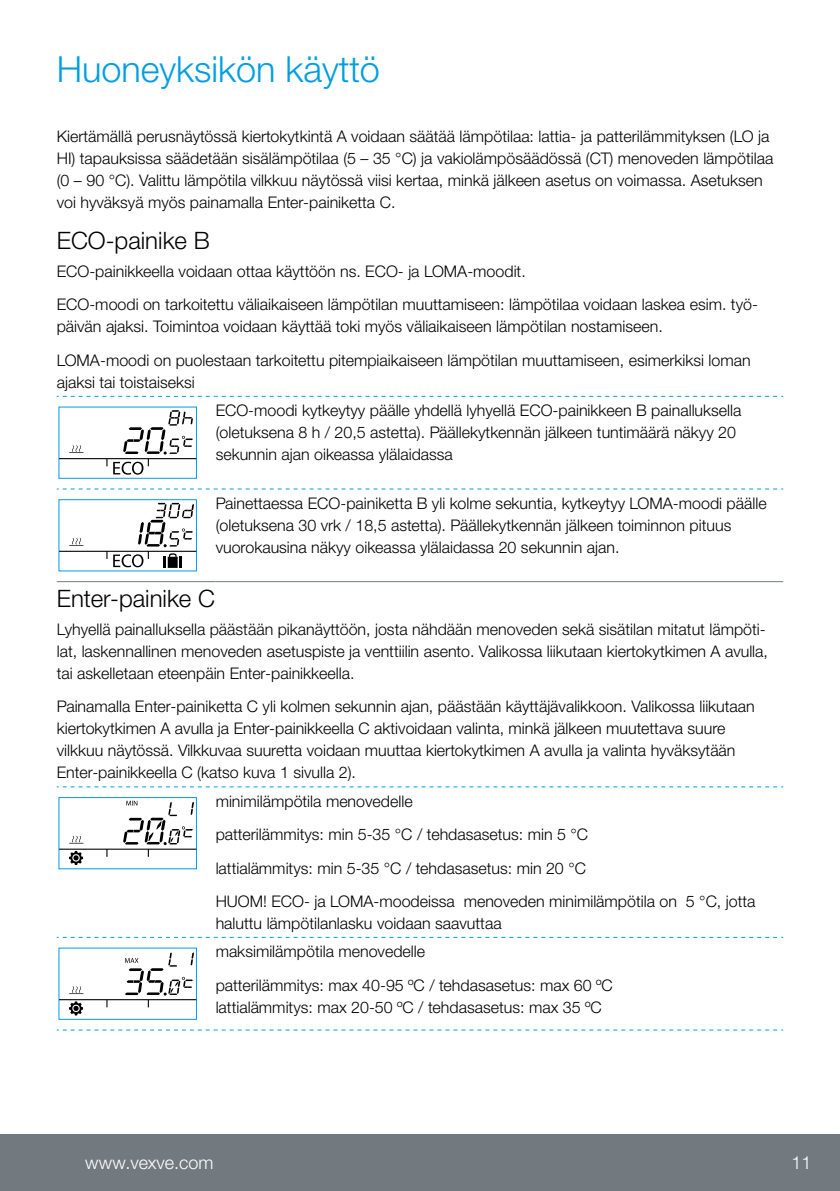
<style>
.page{position:relative;width:840px;height:1191px;background:#fff}
.page>*{position:absolute;margin:0;border:0;box-sizing:border-box;transform-origin:0 0}
.t1{font:300 36px "Helvetica Neue LTW1 G";color:#009ee0}
.t2{font:300 24px "Helvetica Neue LTW1 G";color:#000}
.t3{font:300 18px "Helvetica Neue LTW1 G";color:#fff}
.t4{font:300 16px/22px "Helvetica Neue LTW1 G";color:#000}
</style>
<div class="page">
<svg style="left:57px;top:396px;width:725px;height:1px"></svg>
<svg style="left:57px;top:488px;width:725px;height:1px"></svg>
<hr style="left:57px;top:581px;width:158px;height:1px;background:#72797f">
<hr style="left:215px;top:581px;width:567px;height:1px;background:#72797f">
<svg style="left:57px;top:786px;width:725px;height:1px"></svg>
<svg style="left:57px;top:937px;width:725px;height:1px"></svg>
<svg style="left:57px;top:1029px;width:725px;height:1px"></svg>
<svg style="left:59px;top:410px;width:137px;height:64px"></svg>
<div style="left:59px;top:499px;width:138px;height:72px;border:1px solid #009ee0"></div>
<svg style="left:59px;top:503px;width:137px;height:65px"></svg>
<div style="left:59px;top:797px;width:138px;height:72px;border:1px solid #009ee0"></div>
<svg style="left:59px;top:800px;width:137px;height:65px"></svg>
<svg style="left:59px;top:952px;width:137px;height:63px"></svg>
<div style="left:0;top:1134px;width:839px;height:57px;background:#72797f"></div>
<h1 class="t1" style="left:57px;top:48px;width:324px">Huoneyksikön käyttö</h1>
<p class="t4" style="left:57px;top:125px;width:717px">Kiertämällä perusnäytössä kiertokytkintä A voidaan säätää lämpötilaa: lattia- ja patterilämmityksen (LO ja HI) tapauksissa säädetään sisälämpötilaa (5 – 35 °C) ja vakiolämpösäädössä (CT) menoveden lämpötilaa (0 – 90 °C). Valittu lämpötila vilkkuu näytössä viisi kertaa, minkä jälkeen asetus on voimassa. Asetuksen voi hyväksyä myös painamalla Enter-painiketta C.</p>
<h2 class="t2" style="left:57px;top:226px;width:154px">ECO-painike B</h2>
<p class="t4" style="left:57px;top:255px;width:702px;line-height:33.4px">ECO-painikkeella voidaan ottaa käyttöön ns. ECO- ja LOMA-moodit.<br>ECO-moodi on tarkoitettu väliaikaiseen lämpötilan muuttamiseen: lämpötilaa voidaan laskea esim. työ-</p>
<p class="t4" style="left:57px;top:310px;width:695px;line-height:33.4px">päivän ajaksi. Toimintoa voidaan käyttää toki myös väliaikaiseen lämpötilan nostamiseen.<br>LOMA-moodi on puolestaan tarkoitettu pitempiaikaiseen lämpötilan muuttamiseen, esimerkiksi loman</p>
<p class="t4" style="left:57px;top:371px;width:139px">ajaksi tai toistaiseksi</p>
<p class="t4" style="left:215px;top:399px;width:527px">ECO-moodi kytkeytyy päälle yhdellä lyhyellä ECO-painikkeen B painalluksella (oletuksena 8 h / 20,5 astetta). Päällekytkennän jälkeen tuntimäärä näkyy 20 sekunnin ajan oikeassa ylälaidassa</p>
<p class="t4" style="left:215px;top:492px;width:552px">Painettaessa ECO-painiketta B yli kolme sekuntia, kytkeytyy LOMA-moodi päälle (oletuksena 30 vrk / 18,5 astetta). Päällekytkennän jälkeen toiminnon pituus vuorokausina näkyy oikeassa ylälaidassa 20 sekunnin ajan.</p>
<h2 class="t2" style="left:57px;top:584px;width:160px">Enter-painike C</h2>
<p class="t4" style="left:57px;top:618px;width:712px">Lyhyellä painalluksella päästään pikanäyttöön, josta nähdään menoveden sekä sisätilan mitatut lämpöti&shy;lat, laskennallinen menoveden asetuspiste ja venttiilin asento. Valikossa liikutaan kiertokytkimen A avulla, tai askelletaan eteenpäin Enter-painikkeella.</p>
<p class="t4" style="left:57px;top:695px;width:699px">Painamalla Enter-painiketta C yli kolmen sekunnin ajan, päästään käyttäjävalikkoon. Valikossa liikutaan kiertokytkimen A avulla ja Enter-painikkeella C aktivoidaan valinta, minkä jälkeen muutettava suure vilkkuu näytössä. Vilkkuvaa suuretta voidaan muuttaa kiertokytkimen A avulla ja valinta hyväksytään Enter-painikkeella C (katso kuva 1 sivulla 2).</p>
<p class="t4" style="left:215px;top:784px;width:541px;line-height:33.4px">minimilämpötila menovedelle<br>patterilämmitys: min 5-35 °C / tehdasasetus: min 5 °C<br>lattialämmitys: min 5-35 °C / tehdasasetus: min 20 °C<br>HUOM! ECO- ja LOMA-moodeissa menoveden minimilämpötila on 5 °C, jotta</p>
<p class="t4" style="left:215px;top:909px;width:287px;line-height:28.4px">haluttu lämpötilanlasku voidaan saavuttaa maksimilämpötila menovedelle</p>
<p class="t4" style="left:215px;top:974px;width:398px">patterilämmitys: max 40-95 ºC / tehdasasetus: max 60 ºC lattialämmitys: max 20-50 ºC / tehdasasetus: max 35 ºC</p>
<p class="t3" style="left:85px;top:1151px;width:130px">www.vexve.com</p>
<p class="t3" style="left:791px;top:1151px;width:22px">11</p>
</div>
